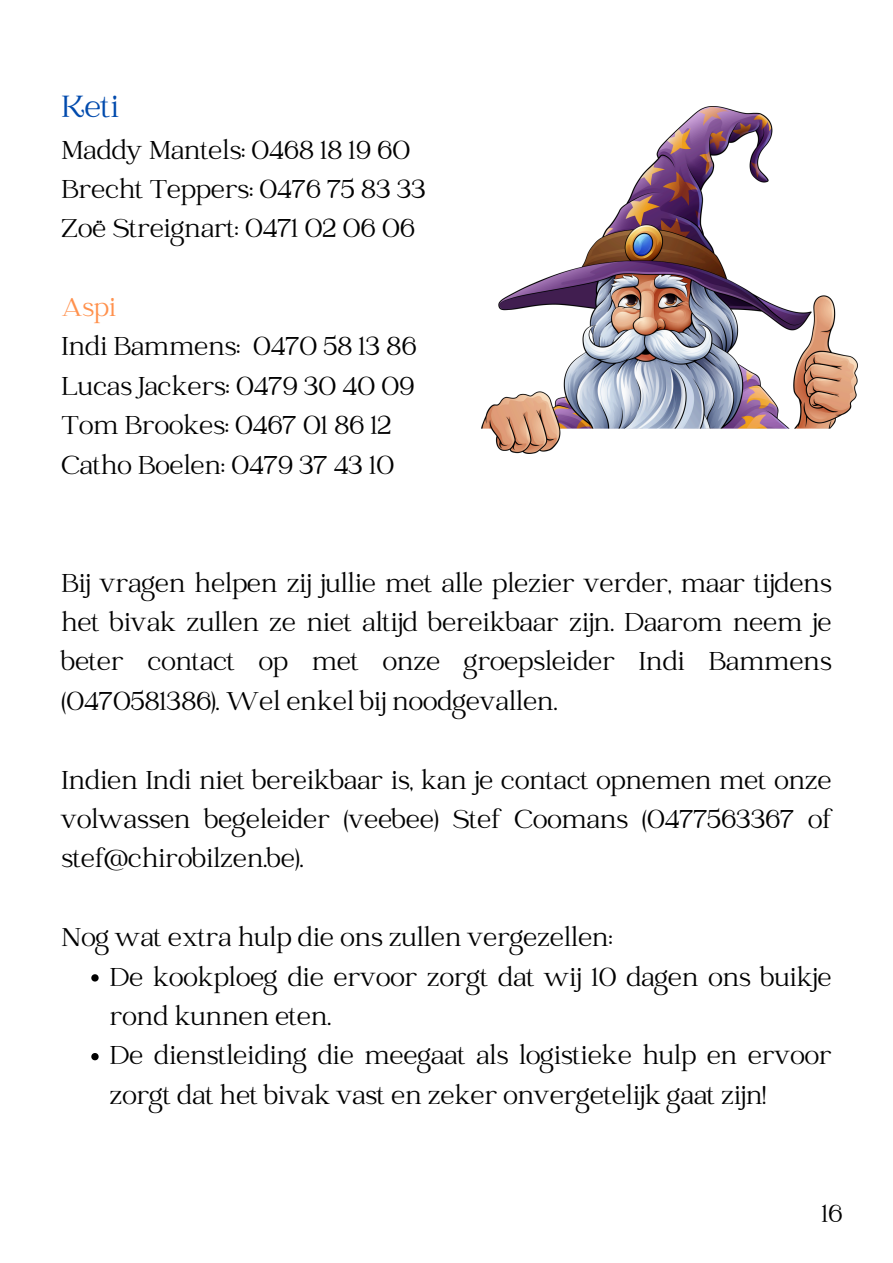
<style>
.page{position:relative;width:893px;height:1263px;background:#fff}
.page>*{position:absolute;margin:0;border:0;box-sizing:border-box;transform-origin:0 0}
.t1{font:33.75px "Catchy Mager";color:#004aad}
.t2{font:28.5px/39.4px "Catchy Mager";color:#000}
.t3{font:27px "Catchy Mager";color:#000}
.s1{color:#ff914d}
</style>
<div class="page">
<svg style="left:91px;top:974px;width:8px;height:7px"></svg>
<svg style="left:91px;top:1053px;width:8px;height:7px"></svg>
<img style="left:482px;top:107px;width:375px;height:347px">
<h1 class="t1" style="left:61px;top:90px;width:59px">Keti</h1>
<h1 class="t2" style="left:61px;top:132px;width:366px">Maddy Mantels: 0468 18 19 60<br>Brecht Teppers: 0476 75 83 33<br>Zoë Streignart: 0471 02 06 06</h1>
<h1 class="t2" style="left:61px;top:290px;width:356px"><span class="s1">Aspi<br></span>Indi Bammens: 0470 58 13 86<br>Lucas Jackers: 0479 30 40 09<br>Tom Brookes: 0467 01 86 12<br>Catho Boelen: 0479 37 43 10</h1>
<h1 class="t2" style="left:61px;top:565px;width:771px;text-align:justify">Bij vragen helpen zij jullie met alle plezier verder, maar tijdens het bivak zullen ze niet altijd bereikbaar zijn. Daarom neem je beter contact op met onze groepsleider Indi Bammens (0470581386). Wel enkel bij noodgevallen.</h1>
<h1 class="t2" style="left:61px;top:762px;width:771px;text-align:justify">Indien Indi niet bereikbaar is, kan je contact opnemen met onze volwassen begeleider (veebee) Stef Coomans (0477563367 of stef@chirobilzen.be).</h1>
<h1 class="t2" style="left:61px;top:920px;width:552px">Nog wat extra hulp die ons zullen vergezellen:</h1>
<p class="t2" style="left:110px;top:959px;width:723px">De kookploeg die ervoor zorgt dat wij 10 dagen ons buikje rond kunnen eten.</p>
<p class="t2" style="left:110px;top:1038px;width:723px">De dienstleiding die meegaat als logistieke hulp en ervoor zorgt dat het bivak vast en zeker onvergetelijk gaat zijn!</p>
<p class="t3" style="left:821px;top:1201px;width:23px">16</p>
</div>
